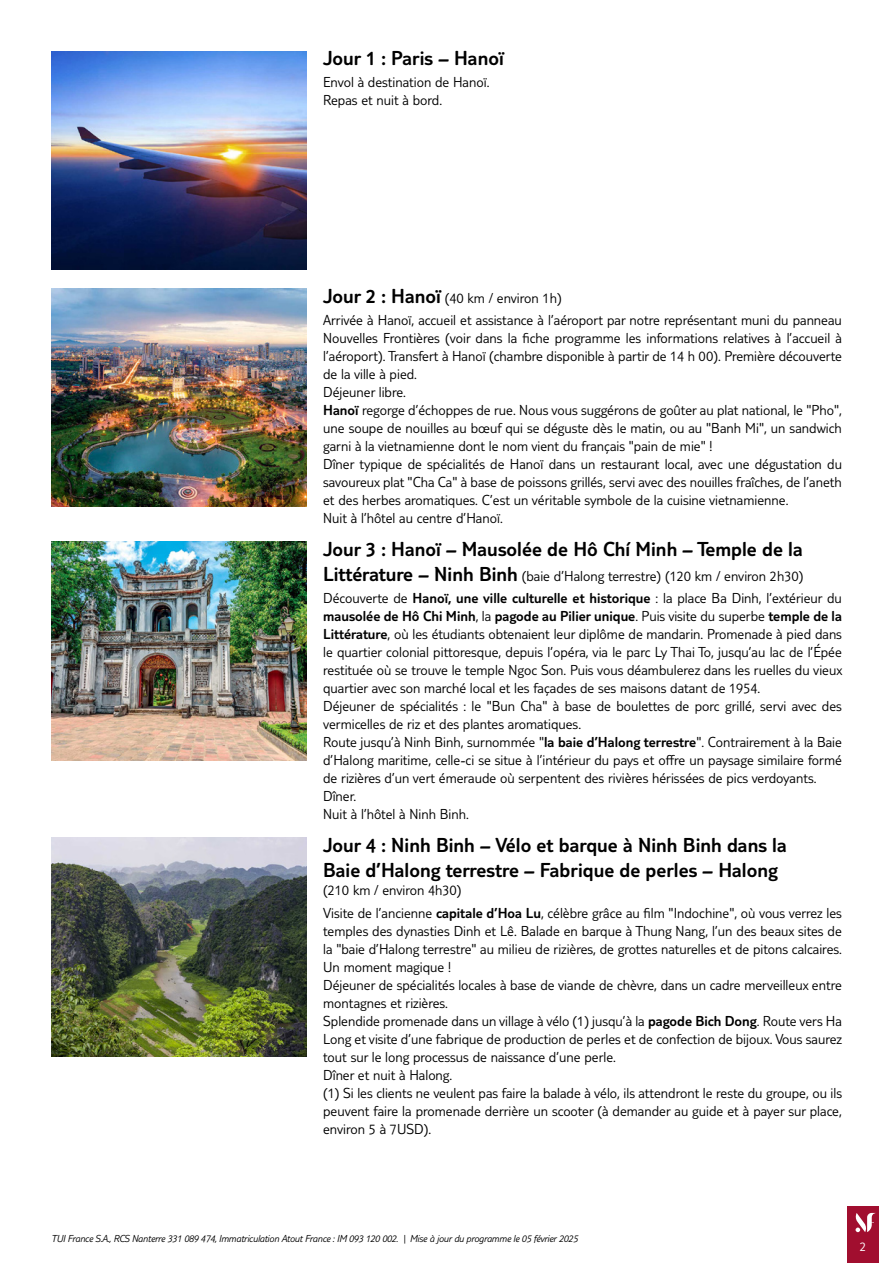
<style>
.page{position:relative;width:893px;height:1263px;background:#fff}
.page>*{position:absolute;margin:0;border:0;box-sizing:border-box;transform-origin:0 0}
.t1{font:300 21px/25.2px "TUI Type";color:#000}
.t2{font:300 15px/18px "TUI Type";color:#000}
.t3{font:300 13.5px "TUI Type";color:#fff}
.t4{font:italic 300 10.5px "TUI Type";letter-spacing:-.02em;color:#000}
.s1{font-size:21px}
.s2{font-style:inherit}
</style>
<div class="page">
<div style="left:847px;top:1206px;width:32px;height:57px;background:#a10e2f"></div>
<svg style="left:855px;top:1213px;width:21px;height:19px"></svg>
<img style="left:51px;top:51px;width:255px;height:219px">
<img style="left:51px;top:288px;width:255px;height:219px">
<img style="left:51px;top:541px;width:255px;height:219px">
<img style="left:51px;top:838px;width:255px;height:218px">
<h1 class="t1" style="left:323px;top:45px;width:182px">Jour 1 : Paris – Hanoï</h1>
<p class="t2" style="left:323px;top:73px;width:168px">Envol à destination de Hanoï.<br>Repas et nuit à bord.</p>
<p class="t2" style="left:323px;top:286px;width:520px;line-height:22.2px"><span class="s1">Jour 2 : Hanoï</span> (40 km / environ 1h)<br>Arrivée à Hanoï, accueil et assistance à l’aéroport par notre représentant muni du panneau</p>
<p class="t2" style="left:323px;top:328px;width:520px">Nouvelles Frontières (voir dans la fiche programme les informations relatives à l’accueil à l’aéroport). Transfert à Hanoï (chambre disponible à partir de 14 h 00). Première découverte de la ville à pied.<br>Déjeuner libre.<br><span class="s2">Hanoï</span> regorge d’échoppes de rue. Nous vous suggérons de goûter au plat national, le "Pho", une soupe de nouilles au bœuf qui se déguste dès le matin, ou au "Banh Mi", un sandwich garni à la vietnamienne dont le nom vient du français "pain de mie" !<br>Dîner typique de spécialités de Hanoï dans un restaurant local, avec une dégustation du savoureux plat "Cha Ca" à base de poissons grillés, servi avec des nouilles fraîches, de l’aneth et des herbes aromatiques. C’est un véritable symbole de la cuisine vietnamienne.<br>Nuit à l’hôtel au centre d’Hanoï.</p>
<h1 class="t1" style="left:323px;top:536px;width:481px">Jour 3 : Hanoï – Mausolée de Hô Chí Minh – Temple de la</h1>
<p class="t2" style="left:323px;top:565px;width:520px;line-height:22.2px"><span class="s1">Littérature – Ninh Binh</span> (baie d’Halong terrestre) (120 km / environ 2h30)<br>Découverte de <span class="s2">Hanoï, une ville culturelle et historique</span> : la place Ba Dinh, l’extérieur du</p>
<p class="t2" style="left:323px;top:607px;width:521px"><span class="s2">mausolée de Hô Chi Minh</span>, la <span class="s2">pagode au Pilier unique</span>. Puis visite du superbe <span class="s2">temple de la Littérature</span>, où les étudiants obtenaient leur diplôme de mandarin. Promenade à pied dans le quartier colonial pittoresque, depuis l’opéra, via le parc Ly Thai To, jusqu’au lac de l’Épée restituée où se trouve le temple Ngoc Son. Puis vous déambulerez dans les ruelles du vieux quartier avec son marché local et les façades de ses maisons datant de 1954.<br>Déjeuner de spécialités : le "Bun Cha" à base de boulettes de porc grillé, servi avec des vermicelles de riz et des plantes aromatiques.<br>Route jusqu’à Ninh Binh, surnommée "<span class="s2">la baie d’Halong terrestre</span>". Contrairement à la Baie d’Halong maritime, celle-ci se situe à l’intérieur du pays et offre un paysage similaire formé de rizières d’un vert émeraude où serpentent des rivières hérissées de pics verdoyants.<br>Dîner.<br>Nuit à l’hôtel à Ninh Binh.</p>
<h1 class="t1" style="left:323px;top:832px;width:465px">Jour 4 : Ninh Binh – Vélo et barque à Ninh Binh dans la<br>Baie d’Halong terrestre – Fabrique de perles – Halong</h1>
<p class="t2" style="left:323px;top:879px;width:520px;line-height:22.2px">(210 km / environ 4h30)<br>Visite de l’ancienne <span class="s2">capitale d’Hoa Lu</span>, célèbre grâce au film "Indochine", où vous verrez les</p>
<p class="t2" style="left:323px;top:921px;width:520px">temples des dynasties Dinh et Lê. Balade en barque à Thung Nang, l’un des beaux sites de la "baie d’Halong terrestre" au milieu de rizières, de grottes naturelles et de pitons calcaires.<br>Un moment magique !<br>Déjeuner de spécialités locales à base de viande de chèvre, dans un cadre merveilleux entre montagnes et rizières.<br>Splendide promenade dans un village à vélo (1) jusqu’à la <span class="s2">pagode Bich Dong</span>. Route vers Ha Long et visite d’une fabrique de production de perles et de confection de bijoux. Vous saurez tout sur le long processus de naissance d’une perle.<br>Dîner et nuit à Halong.<br>(1) Si les clients ne veulent pas faire la balade à vélo, ils attendront le reste du groupe, ou ils peuvent faire la promenade derrière un scooter (à demander au guide et à payer sur place, environ 5 à 7USD).</p>
<p class="t4" style="left:51px;top:1232px;width:528px">TUI France S.A., RCS Nanterre 331 089 474, Immatriculation Atout France : IM 093 120 002. | Mise à jour du programme le 05 février 2025</p>
<p class="t3" style="left:860px;top:1239px;width:8px">2</p>
</div>
